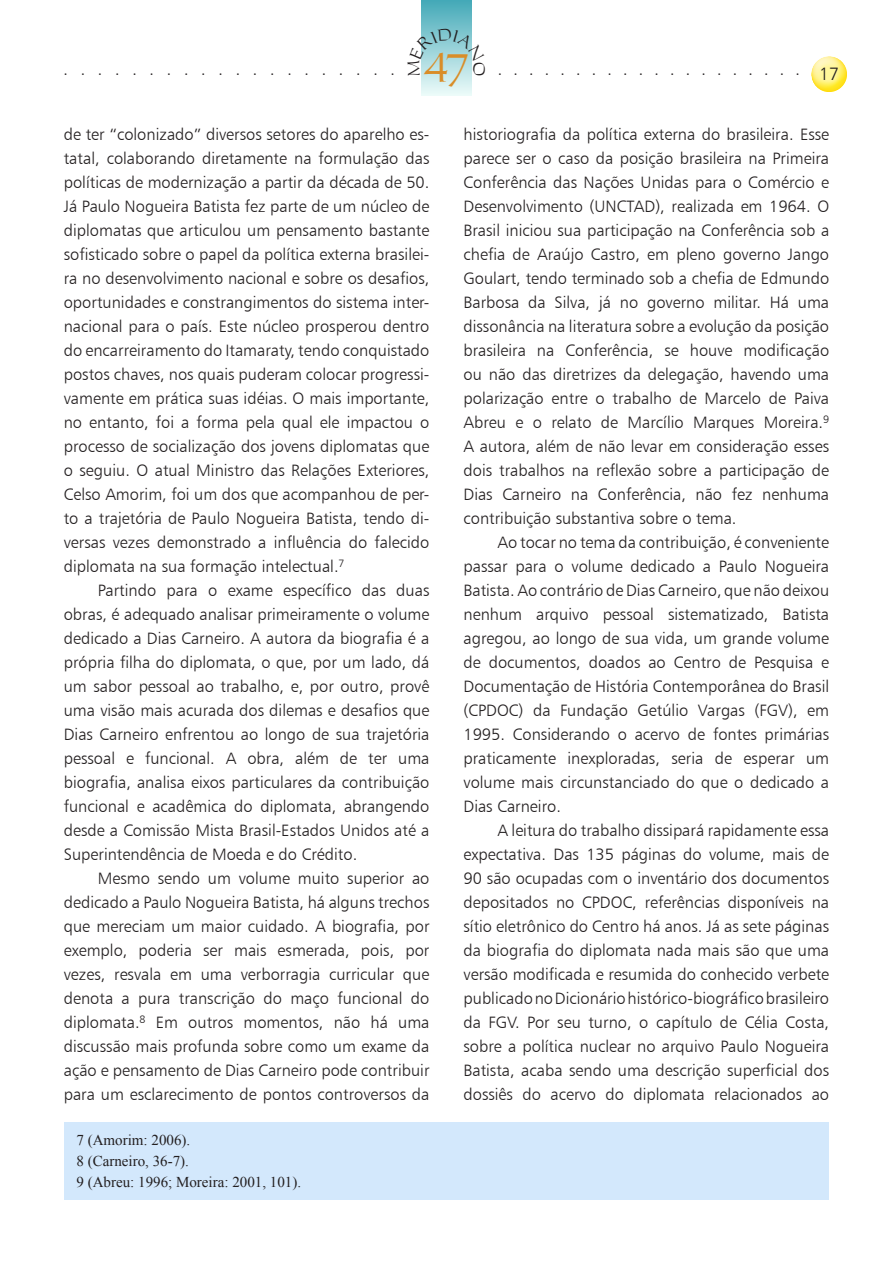
<style>
.page{position:relative;width:893px;height:1263px;background:#fff}
.page>*{position:absolute;margin:0;border:0;box-sizing:border-box;transform-origin:0 0}
.t1{font:36.9px "Carleton Normal";color:#d98d28}
._05_corpo_do_texto{font:16.5px/24px "Humanist 777 BT Light B";color:#231f20;text-align:justify}
._06_notas_de_rodape{font:15px "Times New Roman";color:#231f20}
.t2{font:15px "Times";color:#231f20}
.s1{font-family:"Humanist 777 BT Light B";font-size:18px}
</style>
<div class="page">
<div style="left:811px;top:56px;width:37px;height:38px;background:#fff101;opacity:.75"></div>
<svg style="left:422px;top:0;width:49px;height:96px;background:#90ced5"></svg>
<div style="left:64px;top:1122px;width:764px;height:77px;background:#d3e8fc"></div>
<svg style="left:421px;top:28px;width:51px;height:48px;background:#9fd5db"></svg>
<p class="t2" style="left:64px;top:62px;width:332px">....................</p>
<h1 class="t1" style="left:423px;top:46px;width:48px">47</h1>
<p class="t2" style="left:498px;top:61px;width:343px">.................... <span class="s1">17</span></p>
<p class="_05_corpo_do_texto" style="left:64px;top:122px;width:367px">de ter “colonizado” diversos setores do aparelho es&shy;tatal, colaborando diretamente na formulação das políticas de modernização a partir da década de 50.<br>Já Paulo Nogueira Batista fez parte de um núcleo de diplomatas que articulou um pensamento bastante sofisticado sobre o papel da política externa brasilei&shy;ra no desenvolvimento nacional e sobre os desafios, oportunidades e constrangimentos do sistema inter&shy;nacional para o país. Este núcleo prosperou dentro do encarreiramento do Itamaraty, tendo conquistado postos chaves, nos quais puderam colocar progressi&shy;vamente em prática suas idéias. O mais importante, no entanto, foi a forma pela qual ele impactou o processo de socialização dos jovens diplomatas que o seguiu. O atual Ministro das Relações Exteriores, Celso Amorim, foi um dos que acompanhou de per&shy;to a trajetória de Paulo Nogueira Batista, tendo di&shy;versas vezes demonstrado a influência do falecido diplomata na sua formação intelectual.<sup>7</sup></p>
<p class="_05_corpo_do_texto" style="left:64px;top:578px;width:367px;text-indent:34px">Partindo para o exame específico das duas obras, é adequado analisar primeiramente o volume dedicado a Dias Carneiro. A autora da biografia é a própria filha do diplomata, o que, por um lado, dá um sabor pessoal ao trabalho, e, por outro, provê uma visão mais acurada dos dilemas e desafios que Dias Carneiro enfrentou ao longo de sua trajetória pessoal e funcional. A obra, além de ter uma biografia, analisa eixos particulares da contribuição funcional e acadêmica do diplomata, abrangendo desde a Comissão Mista Brasil-Estados Unidos até a Superintendência de Moeda e do Crédito.</p>
<p class="_05_corpo_do_texto" style="left:64px;top:866px;width:367px;text-indent:34px">Mesmo sendo um volume muito superior ao dedicado a Paulo Nogueira Batista, há alguns trechos que mereciam um maior cuidado. A biografia, por exemplo, poderia ser mais esmerada, pois, por vezes, resvala em uma verborragia curricular que denota a pura transcrição do maço funcional do diplomata.<sup>8</sup> Em outros momentos, não há uma discussão mais profunda sobre como um exame da ação e pensamento de Dias Carneiro pode contribuir para um esclarecimento de pontos controversos da</p>
<p class="_06_notas_de_rodape" style="left:77px;top:1129px;width:115px">7 (Amorim: 2006).</p>
<p class="_06_notas_de_rodape" style="left:77px;top:1150px;width:114px">8 (Carneiro, 36-7).</p>
<p class="_06_notas_de_rodape" style="left:77px;top:1171px;width:226px">9 (Abreu: 1996; Moreira: 2001, 101).</p>
<p class="_05_corpo_do_texto" style="left:463px;top:122px;width:367px">historiografia da política externa do brasileira. Esse parece ser o caso da posição brasileira na Primeira Conferência das Nações Unidas para o Comércio e Desenvolvimento (UNCTAD), realizada em 1964. O Brasil iniciou sua participação na Conferência sob a chefia de Araújo Castro, em pleno governo Jango Goulart, tendo terminado sob a chefia de Edmundo Barbosa da Silva, já no governo militar. Há uma dissonância na literatura sobre a evolução da posição brasileira na Conferência, se houve modificação ou não das diretrizes da delegação, havendo uma polarização entre o trabalho de Marcelo de Paiva Abreu e o relato de Marcílio Marques Moreira.<sup>9<br></sup>A autora, além de não levar em consideração esses dois trabalhos na reflexão sobre a participação de Dias Carneiro na Conferência, não fez nenhuma contribuição substantiva sobre o tema.</p>
<p class="_05_corpo_do_texto" style="left:463px;top:530px;width:367px;text-indent:34px">Ao tocar no tema da contribuição, é conveniente passar para o volume dedicado a Paulo Nogueira Batista. Ao contrário de Dias Carneiro, que não deixou nenhum arquivo pessoal sistematizado, Batista agregou, ao longo de sua vida, um grande volume de documentos, doados ao Centro de Pesquisa e Documentação de História Contemporânea do Brasil (CPDOC) da Fundação Getúlio Vargas (FGV), em 1995. Considerando o acervo de fontes primárias praticamente inexploradas, seria de esperar um volume mais circunstanciado do que o dedicado a Dias Carneiro.</p>
<p class="_05_corpo_do_texto" style="left:463px;top:818px;width:367px;text-indent:34px">A leitura do trabalho dissipará rapidamente essa expectativa. Das 135 páginas do volume, mais de 90 são ocupadas com o inventário dos documentos depositados no CPDOC, referências disponíveis na sítio eletrônico do Centro há anos. Já as sete páginas da biografia do diplomata nada mais são que uma versão modificada e resumida do conhecido verbete publicado no Dicionário histórico-biográfico brasileiro da FGV. Por seu turno, o capítulo de Célia Costa, sobre a política nuclear no arquivo Paulo Nogueira Batista, acaba sendo uma descrição superficial dos dossiês do acervo do diplomata relacionados ao</p>
</div>
